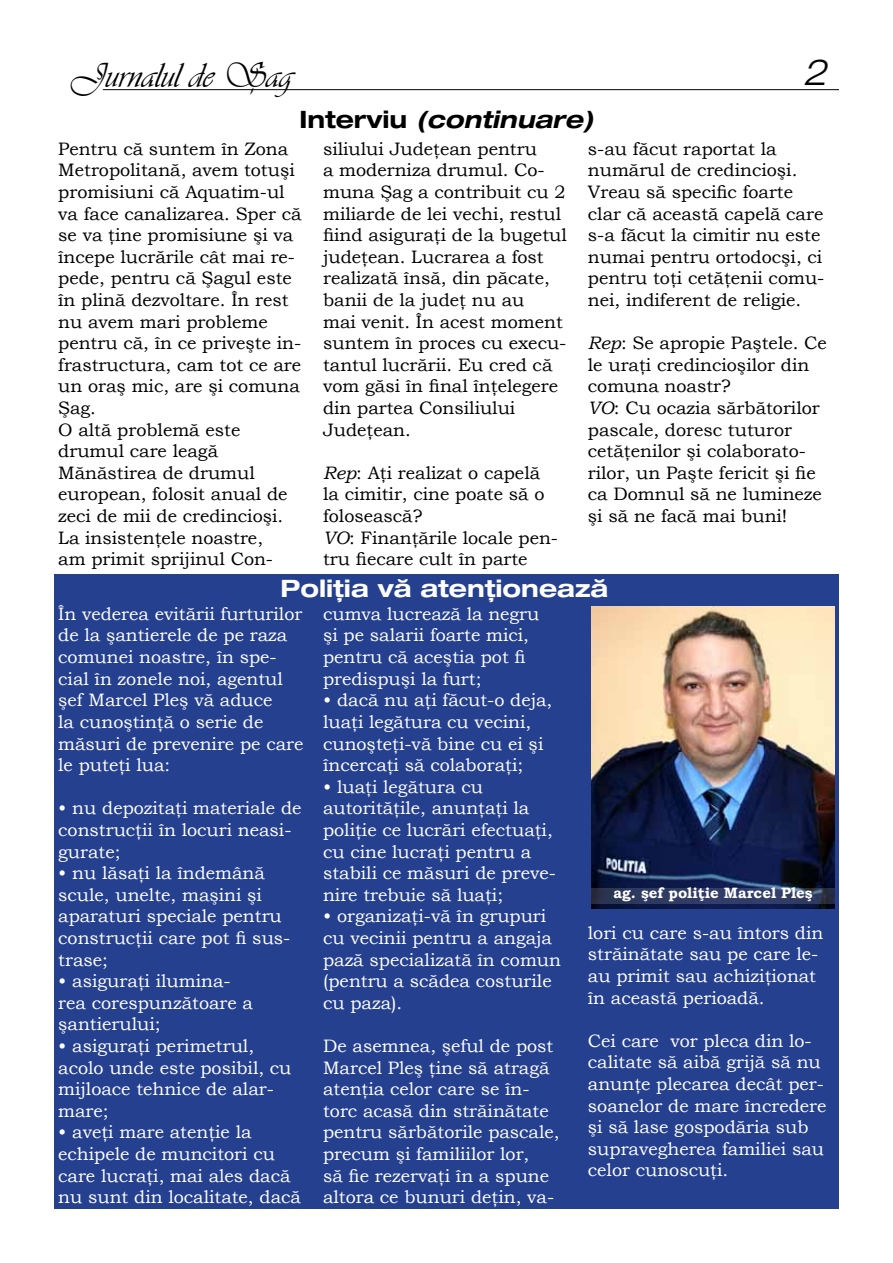
<style>
.page{position:relative;width:893px;height:1263px;background:#fff}
.page>*{position:absolute;margin:0;border:0;box-sizing:border-box;transform-origin:0 0}
.t1{font:36px "Vivaldii";color:#000}
.t2{font:italic 300 expanded 36px "Helvetica Neue LT Pro";color:#000}
.t3{font:700 expanded 24px "Helvetica Neue LT Pro";color:#fff}
.t4{font:italic 700 expanded 24px "Helvetica Neue LT Pro";color:#000}
.t5{font:18px/21.6px "Bookman Old Style";color:#fff}
.t6{font:18px/21.6px "Bookman Old Style";color:#000}
.t7{font:700 15px "Bookman Old Style";color:#fff}
.s1{font-style:normal}
.s2{font-style:italic}
</style>
<div class="page">
<hr style="left:103px;top:89px;width:736px;height:1px;background:#000">
<div style="left:54px;top:574px;width:785px;height:635px;background:#25408f"></div>
<img style="left:591px;top:607px;width:244px;height:302px">
<svg style="left:591px;top:888px;width:244px;height:15px;background:#303b60"></svg>
<h1 class="t1" style="left:72px;top:54px;width:223px">Jurnalul de Sag</h1>
<h1 class="t1" style="left:252px;top:57px;width:8px">,</h1>
<h2 class="t4" style="left:299px;top:104px;width:296px"><span class="s1">Interviu</span> (continuare)</h2>
<h1 class="t2" style="left:803px;top:50px;width:26px">2</h1>
<p class="t6" style="left:58px;top:138px;width:245px">Pentru că suntem în Zona<br>Metropolitană, avem totuşi promisiuni că Aquatim-ul va face canalizarea. Sper că se va ţine promisiune şi va începe lucrările cât mai re&shy;pede, pentru că Şagul este în plină dezvoltare. În rest nu avem mari probleme pentru că, în ce priveşte in&shy;frastructura, cam tot ce are un oraş mic, are şi comuna<br>Şag.<br>O altă problemă este drumul care leagă<br>Mănăstirea de drumul european, folosit anual de zeci de mii de credincioşi.<br>La insistenţele noastre,<br>am primit sprijinul Con-</p>
<p class="t6" style="left:323px;top:138px;width:245px">siliului Judeţean pentru<br>a moderniza drumul. Co&shy;muna Şag a contribuit cu 2 miliarde de lei vechi, restul fiind asiguraţi de la bugetul judeţean. Lucrarea a fost realizată însă, din păcate, banii de la judeţ nu au<br>mai venit. În acest moment suntem în proces cu execu&shy;tantul lucrării. Eu cred că vom găsi în final înţelegere din partea Consiliului<br>Judeţean.</p>
<p class="t6" style="left:323px;top:462px;width:237px"><span class="s2">Rep</span>: Aţi realizat o capelă la cimitir, cine poate să o folosească?<br><span class="s2">VO</span>: Finanţările locale pen&shy;tru fiecare cult în parte</p>
<p class="t6" style="left:588px;top:138px;width:238px">s-au făcut raportat la numărul de credincioşi.<br>Vreau să specific foarte clar că această capelă care s-a făcut la cimitir nu este numai pentru ortodocşi, ci pentru toţi cetăţenii comu&shy;nei, indiferent de religie.</p>
<p class="t6" style="left:588px;top:332px;width:241px"><span class="s2">Rep</span>: Se apropie Paştele. Ce le uraţi credincioşilor din comuna noastr?<br><span class="s2">VO</span>: Cu ocazia sărbătorilor pascale, doresc tuturor cetăţenilor şi colaborato&shy;rilor, un Paşte fericit şi fie ca Domnul să ne lumineze şi să ne facă mai buni!</p>
<h2 class="t3" style="left:280px;top:574px;width:329px">Poliţia vă atenţionează</h2>
<p class="t5" style="left:58px;top:603px;width:247px">În vederea evitării furturilor de la şantierele de pe raza comunei noastre, în spe&shy;cial în zonele noi, agentul şef Marcel Pleş vă aduce<br>la cunoştinţă o serie de măsuri de prevenire pe care le puteţi lua:</p>
<p class="t5" style="left:58px;top:797px;width:245px">• nu depozitaţi materiale de construcţii în locuri neasi&shy;gurate;</p>
<p class="t5" style="left:58px;top:862px;width:234px">• nu lăsaţi la îndemână scule, unelte, maşini şi aparaturi speciale pentru construcţii care pot fi sus&shy;trase;</p>
<p class="t5" style="left:58px;top:970px;width:196px">• asiguraţi ilumina&shy;rea corespunzătoare a şantierului;</p>
<p class="t5" style="left:58px;top:1035px;width:235px">• asiguraţi perimetrul, acolo unde este posibil, cu mijloace tehnice de alar&shy;mare;</p>
<p class="t5" style="left:58px;top:1121px;width:244px">• aveţi mare atenţie la echipele de muncitori cu care lucraţi, mai ales dacă nu sunt din localitate, dacă</p>
<p class="t5" style="left:323px;top:603px;width:218px">cumva lucrează la negru şi pe salarii foarte mici, pentru că aceştia pot fi predispuşi la furt;</p>
<p class="t5" style="left:323px;top:689px;width:231px">• dacă nu aţi făcut-o deja, luaţi legătura cu vecini, cunoşteţi-vă bine cu ei şi încercaţi să colaboraţi;</p>
<p class="t5" style="left:323px;top:776px;width:234px">• luaţi legătura cu autorităţile, anunţaţi la poliţie ce lucrări efectuaţi, cu cine lucraţi pentru a stabili ce măsuri de preve&shy;nire trebuie să luaţi;</p>
<p class="t5" style="left:323px;top:905px;width:239px">• organizaţi-vă în grupuri cu vecinii pentru a angaja pază specializată în comun (pentru a scădea costurile cu paza).</p>
<p class="t5" style="left:323px;top:1035px;width:238px">De asemnea, şeful de post<br>Marcel Pleş ţine să atragă atenţia celor care se în&shy;torc acasă din străinătate pentru sărbătorile pascale, precum şi familiilor lor,<br>să fie rezervaţi în a spune altora ce bunuri deţin, va-</p>
<p class="t7" style="left:613px;top:882px;width:201px">ag. şef poliţie Marcel Pleş</p>
<p class="t5" style="left:588px;top:922px;width:237px">lori cu care s-au întors din străinătate sau pe care le&shy;au primit sau achiziţionat în această perioadă.</p>
<p class="t5" style="left:588px;top:1030px;width:240px">Cei care vor pleca din lo&shy;calitate să aibă grijă să nu anunţe plecarea decât per&shy;soanelor de mare încredere şi să lase gospodăria sub supravegherea familiei sau celor cunoscuţi.</p>
</div>
